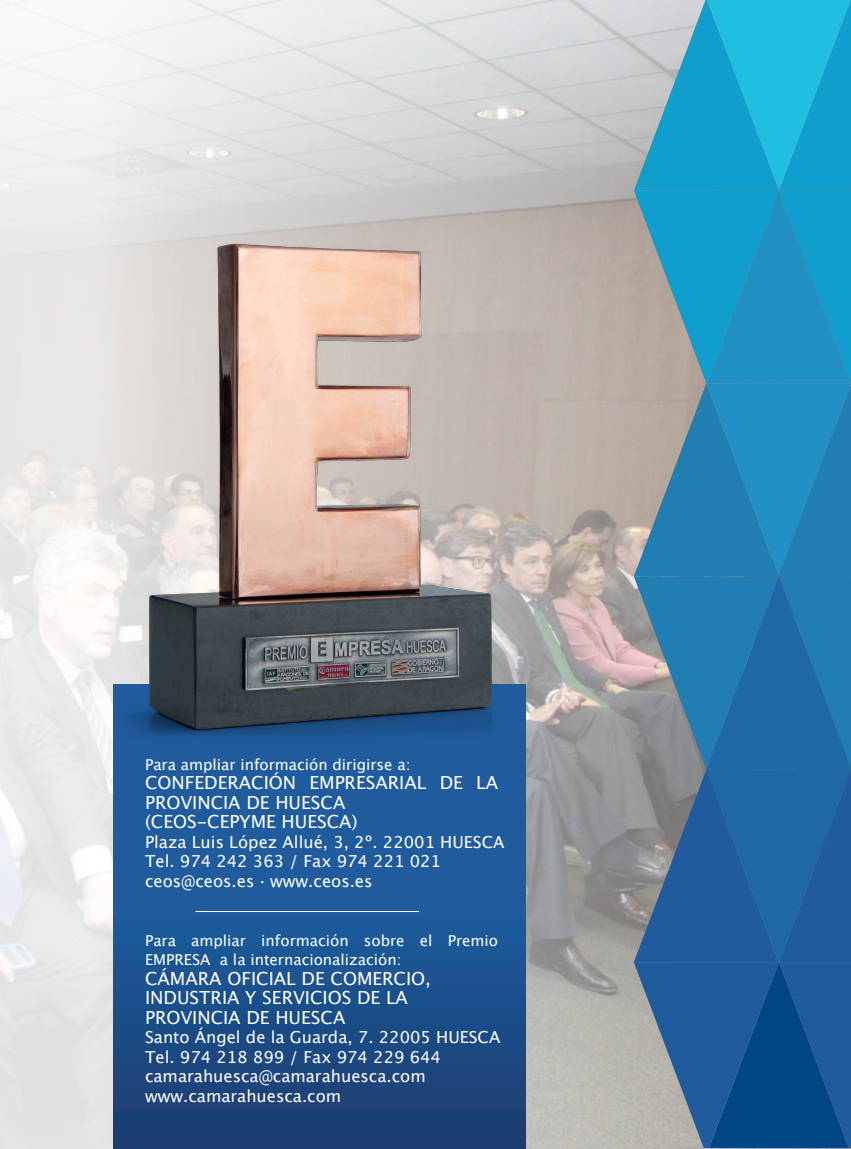
<style>
.page{position:relative;width:851px;height:1149px;background:#fff}
.page>*{position:absolute;margin:0;border:0;box-sizing:border-box;transform-origin:0 0}
.t1{font:18px/19.5px "Lucida Grande";color:#fff}
.t2{font:16.5px/19.5px "Lucida Grande";color:#fff}
.t3{font:15px/19.5px "Lucida Grande";color:#fff}
</style>
<div class="page">
<img style="left:0;top:0;width:850px;height:1148px">
<svg style="left:114px;top:757px;width:411px;height:391px;background:#1d528f"></svg>
<hr style="left:195px;top:910px;width:224px;height:1px;background:#fff">
<img style="left:97px;top:228px;width:435px;height:529px">
<svg style="left:633px;top:0;width:217px;height:1147px;background:#3f88b0"></svg>
<p class="t3" style="left:145px;top:754px;width:267px">Para ampliar información dirigirse a:</p>
<p class="t1" style="left:145px;top:773px;width:354px">CONFEDERACIÓN EMPRESARIAL DE LA<br>PROVINCIA DE HUESCA<br>(CEOS-CEPYME HUESCA)</p>
<p class="t2" style="left:145px;top:832px;width:361px">Plaza Luis López Allué, 3, 2º. 22001 HUESCA<br>Tel. 974 242 363 / Fax 974 221 021 ceos@ceos.es · www.ceos.es</p>
<p class="t3" style="left:145px;top:930px;width:354px">Para ampliar información sobre el Premio<br>EMPRESA a la internacionalización:</p>
<p class="t1" style="left:145px;top:968px;width:287px">CÁMARA OFICIAL DE COMERCIO,<br>INDUSTRIA Y SERVICIOS DE LA<br>PROVINCIA DE HUESCA</p>
<p class="t2" style="left:145px;top:1027px;width:357px">Santo Ángel de la Guarda, 7. 22005 HUESCA<br>Tel. 974 218 899 / Fax 974 229 644 camarahuesca@camarahuesca.com www.camarahuesca.com</p>
</div>
